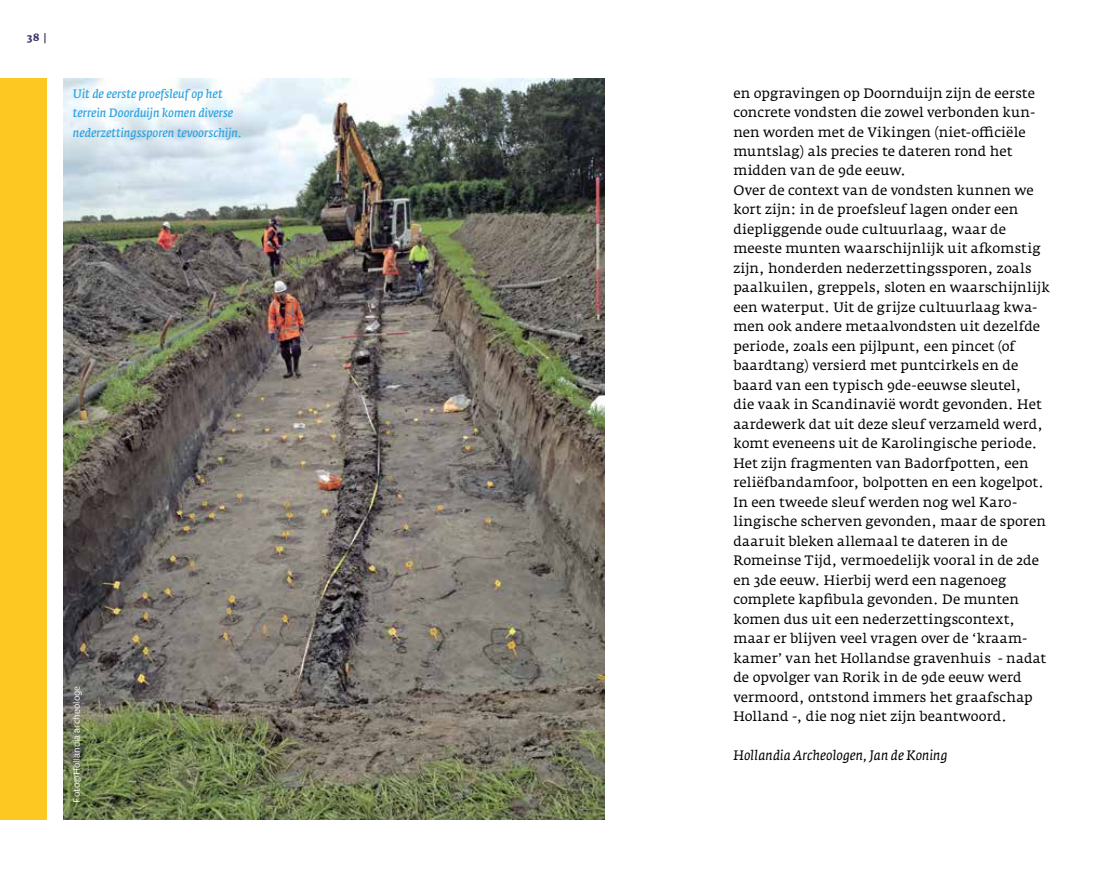
<style>
.page{position:relative;width:1115px;height:893px;background:#fff}
.page>*{position:absolute;margin:0;border:0;box-sizing:border-box;transform-origin:0 0}
.t1{font:13.5px/19.5px "Fedra Serif A Std";letter-spacing:.005em;color:#000}
.t2{font:italic 13.5px "Fedra Serif A Std";letter-spacing:.005em;color:#000}
.t3{font:italic 600 12px/19.5px "Fedra Serif A Std";color:#32a4df}
.t4{font:700 10.5px "Fedra Serif A Std";color:#3a366b}
.t5{font:9px "Fedra Sans Std";color:#fff}
</style>
<div class="page">
<div style="left:0;top:78px;width:47px;height:741px;background:#fec823"></div>
<img style="left:64px;top:78px;width:540px;height:741px">
<p class="t4" style="left:27px;top:31px;width:21px">38 |</p>
<p class="t3" style="left:73px;top:84px;width:170px">Uit de eerste proefsleuf op het terrein Doorduijn komen diverse nederzettingssporen tevoorschijn.</p>
<p class="t5" style="left:71px;top:802px;width:118px;rotate:-90deg">Foto©Hollandia archeologe</p>
<p class="t1" style="left:733px;top:83px;width:318px">en opgravingen op Doornduijn zijn de eerste concrete vondsten die zowel verbonden kun&shy;nen worden met de Vikingen (niet-officiële muntslag) als precies te dateren rond het midden van de 9de eeuw.<br>Over de context van de vondsten kunnen we kort zijn: in de proefsleuf lagen onder een diepliggende oude cultuurlaag, waar de meeste munten waarschijnlijk uit afkomstig zijn, honderden nederzettingssporen, zoals paalkuilen, greppels, sloten en waarschijnlijk een waterput. Uit de grijze cultuurlaag kwa&shy;men ook andere metaalvondsten uit dezelfde periode, zoals een pijlpunt, een pincet (of baardtang) versierd met puntcirkels en de baard van een typisch 9de-eeuwse sleutel,<br>die vaak in Scandinavië wordt gevonden. Het aardewerk dat uit deze sleuf verzameld werd, komt eveneens uit de Karolingische periode.<br>Het zijn fragmenten van Badorfpotten, een reliëfbandamfoor, bolpotten en een kogelpot.<br>In een tweede sleuf werden nog wel Karo&shy;lingische scherven gevonden, maar de sporen daaruit bleken allemaal te dateren in de Romeinse Tijd, vermoedelijk vooral in de 2de en 3de eeuw. Hierbij werd een nagenoeg complete kapfibula gevonden. De munten komen dus uit een nederzettingscontext, maar er blijven veel vragen over de ‘kraam&shy;kamer’ van het Hollandse gravenhuis - nadat de opvolger van Rorik in de 9de eeuw werd vermoord, ontstond immers het graafschap Holland -, die nog niet zijn beantwoord.</p>
<p class="t2" style="left:733px;top:748px;width:215px">Hollandia Archeologen, Jan de Koning</p>
</div>
